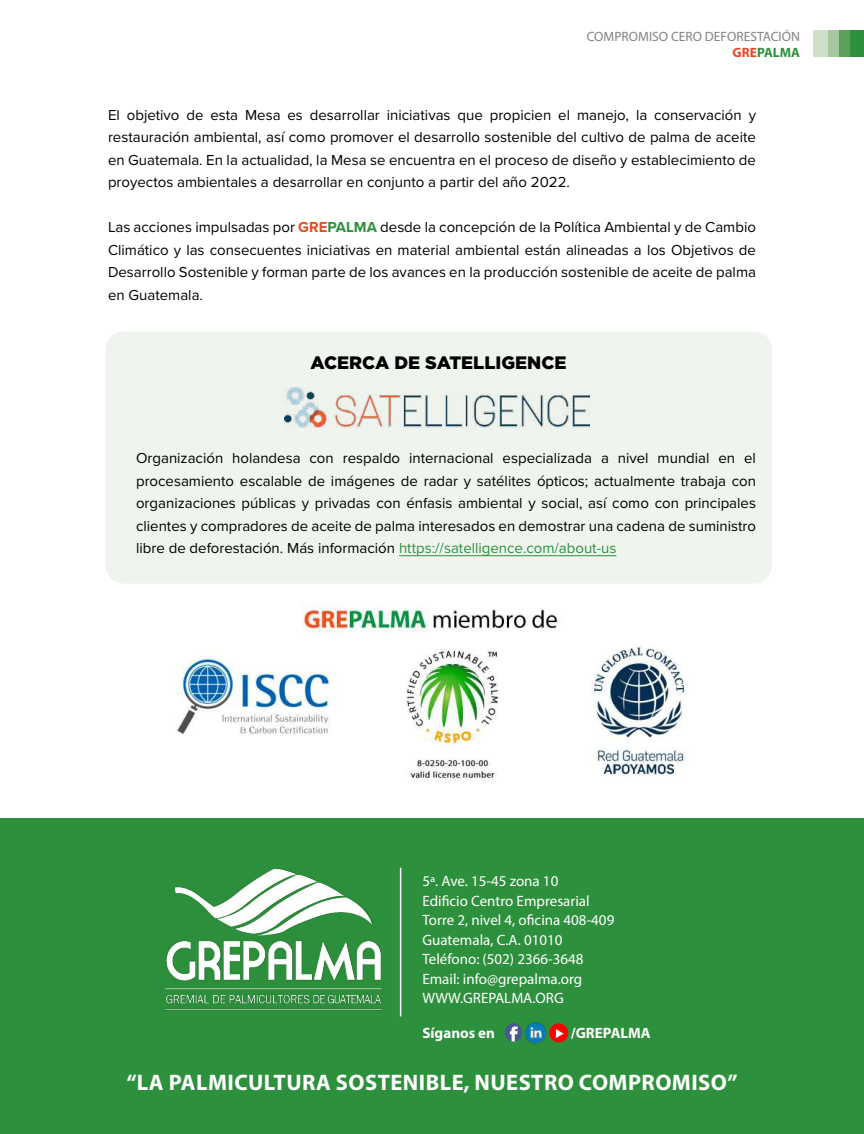
<style>
.page{position:relative;width:864px;height:1134px;background:#fff}
.page>*{position:absolute;margin:0;border:0;box-sizing:border-box;transform-origin:0 0}
.t1{font:700 22.5px "Myriad Pro";letter-spacing:.02em;color:#fff}
.t2{font:900 18px "Gotham";color:#000}
.t3{font:15px/22.5px "Proxima Nova";color:#000;text-align:justify}
.t4{font:15px/19.5px "Myriad Pro";color:#fff}
.t5{font:700 15px "Myriad Pro";color:#fff}
.t6{font:13.5px/16.2px "Myriad Pro";color:#808285;text-align:right}
.s1{font-weight:700;color:#e54b21}
.s2{font-weight:700;color:#2d903c}
.s3{color:#2d903c}
</style>
<div class="page">
<div style="left:850px;top:30px;width:14px;height:27px;background:#2d903c"></div>
<div style="left:838px;top:30px;width:12px;height:27px;background:#5ca057"></div>
<div style="left:827px;top:30px;width:11px;height:27px;background:#a7c79f"></div>
<div style="left:813px;top:30px;width:14px;height:27px;background:#cedfca"></div>
<div style="left:0;top:819px;width:864px;height:315px;background:#2d903c"></div>
<img style="left:164px;top:868px;width:219px;height:142px">
<hr style="left:400px;top:868px;width:1px;height:148px;background:#fff">
<img style="left:526px;top:1023px;width:21px;height:21px">
<img style="left:549px;top:1023px;width:19px;height:20px;border-radius:10px">
<div style="left:505px;top:1023px;width:17px;height:18px;background:#485992;border-radius:50%"></div>
<img style="left:505px;top:1023px;width:15px;height:18px">
<img style="left:175px;top:602px;width:512px;height:180px">
<div style="left:106px;top:331px;width:666px;height:253px;background:#eff4ee;border-radius:18px"></div>
<hr style="left:399px;top:555px;width:217px;height:1px;background:#2d903c">
<img style="left:284px;top:387px;width:306px;height:41px">
<p class="t6" style="left:587px;top:28px;width:215px">COMPROMISO CERO DEFORESTACIÓN<br><span class="s1">GRE</span><span class="s2">PALMA</span></p>
<p class="t3" style="left:108px;top:103px;width:650px">El objetivo de esta Mesa es desarrollar iniciativas que propicien el manejo, la conservación y restauración ambiental, así como promover el desarrollo sostenible del cultivo de palma de aceite en Guatemala. En la actualidad, la Mesa se encuentra en el proceso de diseño y establecimiento de proyectos ambientales a desarrollar en conjunto a partir del año 2022.</p>
<p class="t3" style="left:108px;top:215px;width:650px">Las acciones impulsadas por <span class="s1">GRE</span><span class="s2">PALMA</span> desde la concepción de la Política Ambiental y de Cambio Climático y las consecuentes iniciativas en material ambiental están alineadas a los Objetivos de Desarrollo Sostenible y forman parte de los avances en la producción sostenible de aceite de palma en Guatemala.</p>
<p class="t2" style="left:311px;top:350px;width:257px">ACERCA DE SATELLIGENCE</p>
<p class="t3" style="left:136px;top:446px;width:621px">Organización holandesa con respaldo internacional especializada a nivel mundial en el procesamiento escalable de imágenes de radar y satélites ópticos; actualmente trabaja con organizaciones públicas y privadas con énfasis ambiental y social, así como con principales clientes y compradores de aceite de palma interesados en demostrar una cadena de suministro libre de deforestación. Más información <span class="s3">https://satelligence.com/about-us</span></p>
<p class="t4" style="left:422px;top:871px;width:193px">5ª. Ave. 15-45 zona 10<br>Edificio Centro Empresarial<br>Torre 2, nivel 4, oficina 408-409<br>Guatemala, C.A. 01010<br>Teléfono: (502) 2366-3648<br>Email: info@grepalma.org<br>WWW.GREPALMA.ORG</p>
<p class="t5" style="left:422px;top:1023px;width:74px">Síganos en</p>
<p class="t5" style="left:571px;top:1023px;width:81px">/GREPALMA</p>
<h1 class="t1" style="left:126px;top:1068px;width:613px">“LA PALMICULTURA SOSTENIBLE, NUESTRO COMPROMISO”</h1>
</div>
